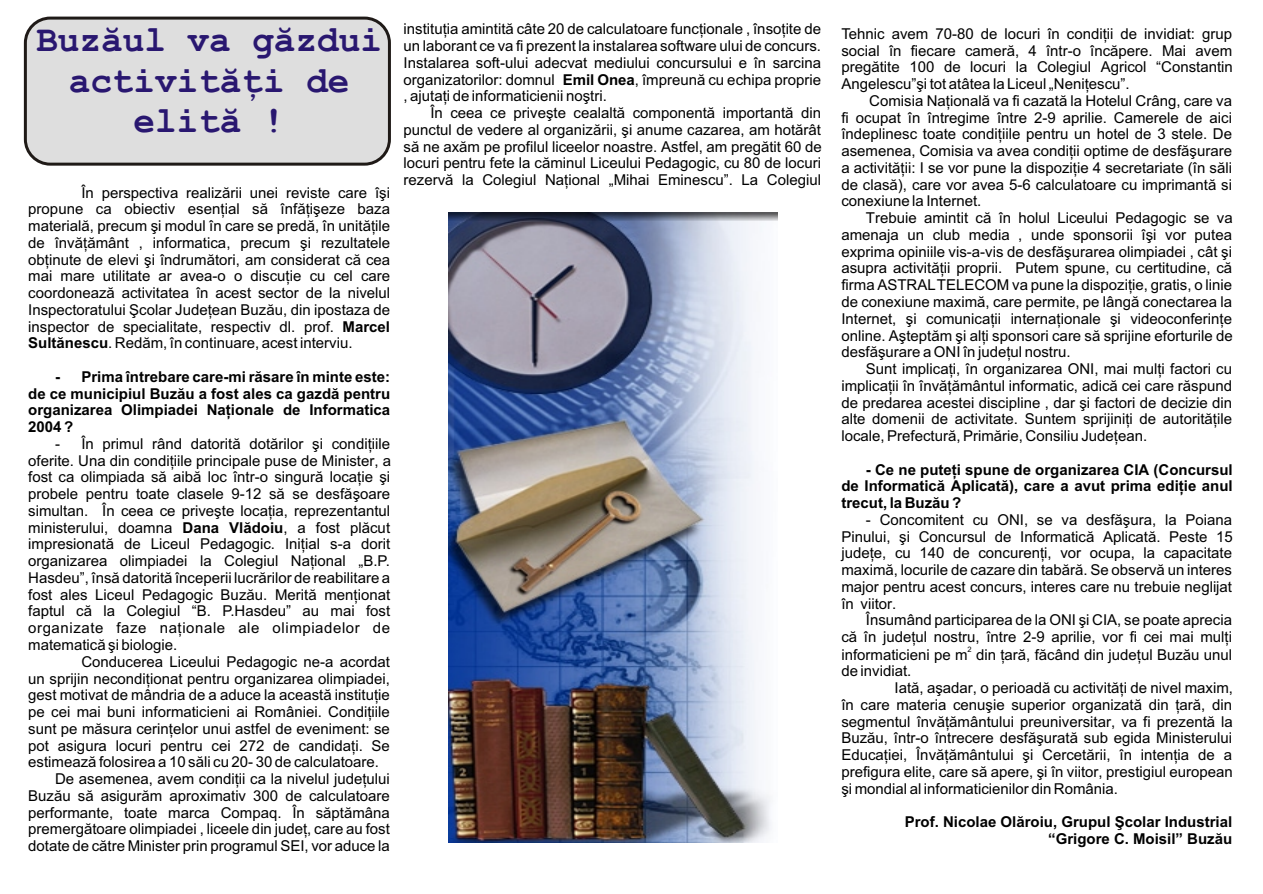
<style>
.page{position:relative;width:1263px;height:894px;background:#fff}
.page>*{position:absolute;margin:0;border:0;box-sizing:border-box;transform-origin:0 0}
.t1{font:700 36px/40.8px "Courier New CE";color:#291770;text-align:center}
.t2{font:15px/16.8px "Arial CE";color:#000;text-align:justify}
.t3{font:700 15px/16.8px "Arial CE";color:#000;text-align:justify}
.t4{font:7.5px "Arial CE";color:#000}
.s1{font-weight:700}
</style>
<div class="page">
<div style="left:24px;top:17px;width:367px;height:149px;background:#dedede;border:3px solid #1f1a17;border-radius:25px"></div>
<img style="left:448px;top:213px;width:330px;height:630px">
<h1 class="t1" style="left:36px;top:23px;width:347px">Buzãul va gãzdui activitãþi de elitã !</h1>
<p class="t2" style="left:28px;top:185px;width:363px;text-indent:53px">În perspectiva realizãrii unei reviste care îºi propune ca obiectiv esenþial sã înfãþiºeze baza materialã, precum ºi modul în care se predã, în unitãþile de învãþãmânt , informatica, precum ºi rezultatele obþinute de elevi ºi îndrumãtori, am considerat cã cea mai mare utilitate ar avea-o o discuþie cu cel care coordoneazã activitatea în acest sector de la nivelul Inspectoratului ªcolar Judeþean Buzãu, din ipostaza de inspector de specialitate, respectiv dl. prof. <span class="s1">Marcel Sultãnescu</span>. Redãm, în continuare, acest interviu.</p>
<p class="t3" style="left:28px;top:370px;width:364px;text-indent:27px">- Prima întrebare care-mi rãsare în minte este: de ce municipiul Buzãu a fost ales ca gazdã pentru organizarea Olimpiadei Naþionale de Informatica 2004 ?</p>
<p class="t2" style="left:28px;top:437px;width:364px;text-indent:27px">- În primul rând datoritã dotãrilor ºi condiþiile oferite. Una din condiþiile principale puse de Minister, a fost ca olimpiada sã aibã loc într-o singurã locaþie ºi probele pentru toate clasele 9-12 sã se desfãºoare simultan. În ceea ce priveºte locaþia, reprezentantul ministerului, doamna <span class="s1">Dana Vlãdoiu</span>, a fost plãcut impresionatã de Liceul Pedagogic. Iniþial s-a dorit organizarea olimpiadei la Colegiul Naþional „B.P.<br>Hasdeu”, însã datoritã începerii lucrãrilor de reabilitare a fost ales Liceul Pedagogic Buzãu. Meritã menþionat faptul cã la Colegiul “B. P.Hasdeu” au mai fost organizate faze naþionale ale olimpiadelor de matematicã ºi biologie.</p>
<p class="t2" style="left:81px;top:654px;width:310px">Conducerea Liceului Pedagogic ne-a acordat</p>
<p class="t2" style="left:28px;top:671px;width:363px">un sprijin necondiþionat pentru organizarea olimpiadei,</p>
<p class="t2" style="left:28px;top:688px;width:363px">gest motivat de mândria de a aduce la aceastã instituþie</p>
<p class="t2" style="left:28px;top:705px;width:363px">pe cei mai buni informaticieni ai României. Condiþiile</p>
<p class="t2" style="left:28px;top:722px;width:363px">sunt pe mãsura cerinþelor unui astfel de eveniment: se</p>
<p class="t2" style="left:28px;top:738px;width:363px">pot asigura locuri pentru cei 272 de candidaþi. Se</p>
<p class="t2" style="left:28px;top:755px;width:352px">estimeazã folosirea a 10 sãli cu 20- 30 de calculatoare.</p>
<p class="t2" style="left:55px;top:772px;width:336px">De asemenea, avem condiþii ca la nivelul judeþului</p>
<p class="t2" style="left:28px;top:789px;width:363px">Buzãu sã asigurãm aproximativ 300 de calculatoare</p>
<p class="t2" style="left:28px;top:805px;width:363px">performante, toate marca Compaq. În sãptãmâna</p>
<p class="t2" style="left:28px;top:822px;width:363px">premergãtoare olimpiadei , liceele din judeþ, care au fost</p>
<p class="t2" style="left:28px;top:839px;width:363px">dotate de cãtre Minister prin programul SEI, vor aduce la</p>
<p class="t2" style="left:404px;top:22px;width:419px">instituþia amintitã câte 20 de calculatoare funcþionale , însoþite de un laborant ce va fi prezent la instalarea software ului de concurs.<br>Instalarea soft-ului adecvat mediului concursului e în sarcina organizatorilor: domnul <span class="s1">Emil Onea</span>, împreunã cu echipa proprie , ajutaþi de informaticienii noºtri.</p>
<p class="t2" style="left:404px;top:106px;width:420px;text-indent:27px">În ceea ce priveºte cealaltã componentã importantã din punctul de vedere al organizãrii, ºi anume cazarea, am hotãrât sã ne axãm pe profilul liceelor noastre. Astfel, am pregãtit 60 de locuri pentru fete la cãminul Liceului Pedagogic, cu 80 de locuri rezervã la Colegiul Naþional „Mihai Eminescu”. La Colegiul</p>
<p class="t2" style="left:841px;top:27px;width:393px">Tehnic avem 70-80 de locuri în condiþii de invidiat: grup social în fiecare camerã, 4 într-o încãpere. Mai avem pregãtite 100 de locuri la Colegiul Agricol “Constantin Angelescu”ºi tot atâtea la Liceul „Neniþescu”.</p>
<p class="t2" style="left:841px;top:94px;width:392px;text-indent:28px">Comisia Naþionalã va fi cazatã la Hotelul Crâng, care va fi ocupat în întregime între 2-9 aprilie. Camerele de aici îndeplinesc toate condiþiile pentru un hotel de 3 stele. De asemenea, Comisia va avea condiþii optime de desfãºurare a activitãþii: I se vor pune la dispoziþie 4 secretariate (în sãli de clasã), care vor avea 5-6 calculatoare cu imprimantã si conexiune la Internet.</p>
<p class="t2" style="left:841px;top:211px;width:393px;text-indent:25px">Trebuie amintit cã în holul Liceului Pedagogic se va amenaja un club media , unde sponsorii îºi vor putea exprima opiniile vis-a-vis de desfãºurarea olimpiadei , cât ºi asupra activitãþii proprii. Putem spune, cu certitudine, cã firma ASTRAL TELECOM va pune la dispoziþie, gratis, o linie de conexiune maximã, care permite, pe lângã conectarea la Internet, ºi comunicaþii internaþionale ºi videoconferinþe online. Aºteptãm ºi alþi sponsori care sã sprijine eforturile de desfãºurare a ONI în judeþul nostru.</p>
<p class="t2" style="left:841px;top:362px;width:392px;text-indent:25px">Sunt implicaþi, în organizarea ONI, mai mulþi factori cu implicaþii în învãþãmântul informatic, adicã cei care rãspund de predarea acestei discipline , dar ºi factori de decizie din alte domenii de activitate. Suntem sprijiniþi de autoritãþile locale, Prefecturã, Primãrie, Consiliu Judeþean.</p>
<p class="t3" style="left:841px;top:462px;width:393px;text-indent:25px">- Ce ne puteþi spune de organizarea CIA (Concursul de Informaticã Aplicatã), care a avut prima ediþie anul trecut, la Buzãu ?</p>
<p class="t2" style="left:841px;top:513px;width:393px;text-indent:25px">- Concomitent cu ONI, se va desfãºura, la Poiana Pinului, ºi Concursul de Informaticã Aplicatã. Peste 15 judeþe, cu 140 de concurenþi, vor ocupa, la capacitate maximã, locurile de cazare din tabãrã. Se observã un interes major pentru acest concurs, interes care nu trebuie neglijat în viitor.</p>
<p class="t2" style="left:841px;top:613px;width:392px;text-align:right">Însumând participarea de la ONI ºi CIA, se poate aprecia<br>cã în judeþul nostru, între 2-9 aprilie, vor fi cei mai mulþi</p>
<p class="t4" style="left:968px;top:647px;width:6px">2</p>
<p class="t2" style="left:841px;top:647px;width:392px">informaticieni pe m din þarã, fãcând din judeþul Buzãu unul de invidiat.</p>
<p class="t2" style="left:841px;top:681px;width:393px;text-indent:53px">Iatã, aºadar, o perioadã cu activitãþi de nivel maxim, în care materia cenuºie superior organizatã din þarã, din segmentul învãþãmântului preuniversitar, va fi prezentã la Buzãu, într-o întrecere desfãºuratã sub egida Ministerului Educaþiei, Învãþãmântului ºi Cercetãrii, în intenþia de a prefigura elite, care sã apere, ºi în viitor, prestigiul european ºi mondial al informaticienilor din România.</p>
<p class="t3" style="left:905px;top:815px;width:329px;text-align:right">Prof. Nicolae Olãroiu, Grupul ªcolar Industrial “Grigore C. Moisil” Buzãu</p>
</div>
